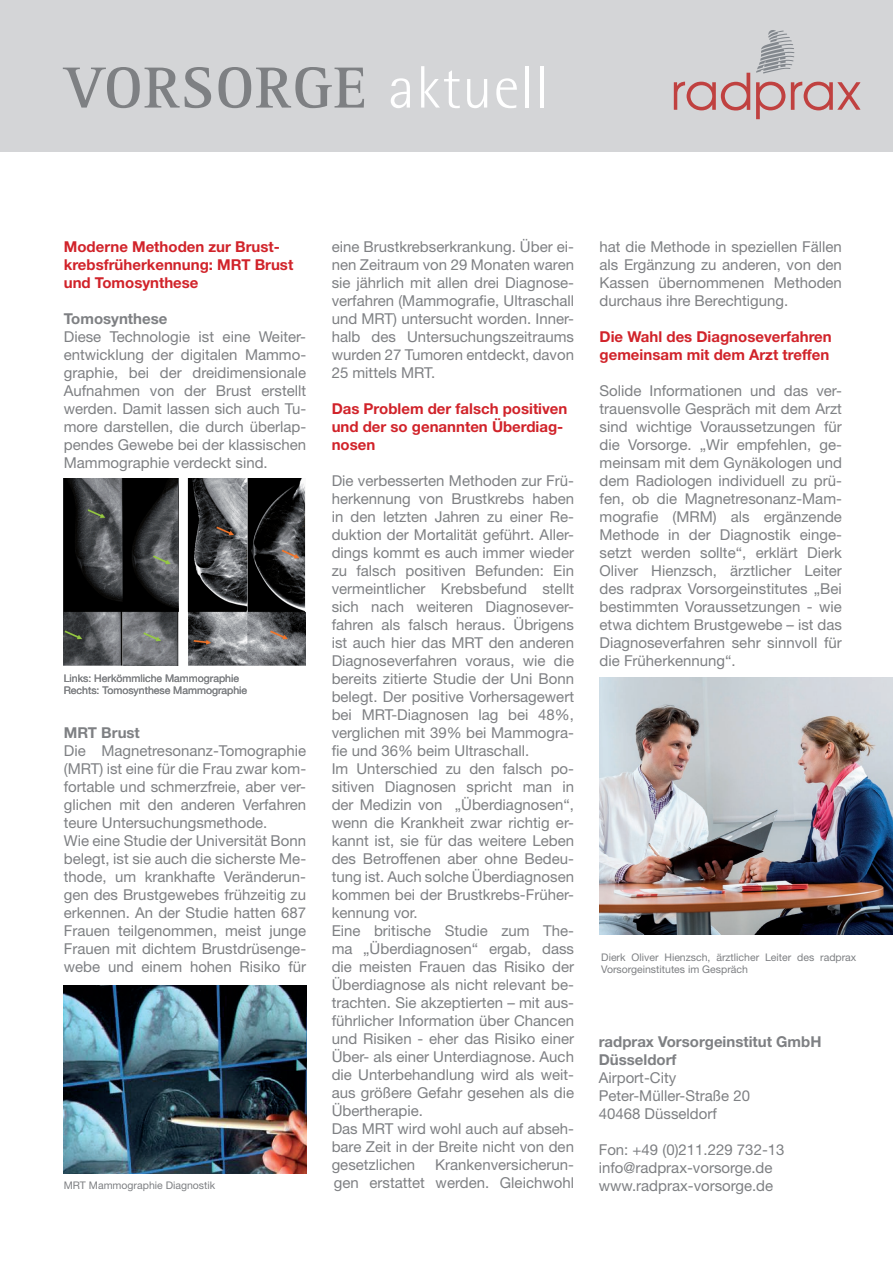
<style>
.page{position:relative;width:893px;height:1263px;background:#fff}
.page>*{position:absolute;margin:0;border:0;box-sizing:border-box;transform-origin:0 0}
.t1{font:700 60px "Rotis Serif";letter-spacing:.02em;color:#7e8083}
.t2{font:15px/18px "Helvetica Neue LT Std";color:#7e8083;text-align:justify}
.t3{font:700 15px/18px "Helvetica Neue LT Std";color:#d1232a}
.t4{font:700 15px/18px "Helvetica Neue LT Std";color:#7e8083}
.t5{font:10.5px/12.6px "Helvetica Neue LT Std";color:#7e8083}
.s1{font-family:"Rotis Semi Sans";font-weight:300;color:#fff}
</style>
<div class="page">
<div style="left:0;top:0;width:893px;height:151px;background:#d4d5d7"></div>
<svg style="left:674px;top:73px;width:76px;height:38px"></svg>
<svg style="left:756px;top:82px;width:29px;height:37px"></svg>
<svg style="left:791px;top:82px;width:70px;height:28px"></svg>
<svg style="left:756px;top:30px;width:38px;height:43px"></svg>
<svg style="left:64px;top:478px;width:242px;height:188px;background:#4c4d4e"></svg>
<img style="left:64px;top:985px;width:242px;height:188px">
<img style="left:600px;top:677px;width:293px;height:257px">
<h1 class="t1" style="left:64px;top:52px;width:486px">VORSORGE <span class="s1">aktuell</span></h1>
<p class="t3" style="left:64px;top:237px;width:231px">Moderne Methoden zur Brust&shy;krebsfrüherkennung: MRT Brust und Tomosynthese</p>
<p class="t4" style="left:64px;top:309px;width:105px">Tomosynthese</p>
<p class="t2" style="left:64px;top:327px;width:244px">Diese Technologie ist eine Weiter&shy;entwicklung der digitalen Mammo&shy;graphie, bei der dreidimensionale Aufnahmen von der Brust erstellt werden. Damit lassen sich auch Tu&shy;more darstellen, die durch überlap&shy;pendes Gewebe bei der klassischen Mammographie verdeckt sind.</p>
<p class="t5" style="left:64px;top:671px;width:185px">Links: Herkömmliche Mammographie<br>Rechts: Tomosynthese Mammographie</p>
<p class="t4" style="left:64px;top:723px;width:78px">MRT Brust</p>
<p class="t2" style="left:64px;top:741px;width:244px;text-align:left">Die Magnetresonanz-Tomographie (MRT) ist eine für die Frau zwar kom&shy;fortable und schmerzfreie, aber ver&shy;glichen mit den anderen Verfahren teure Untersuchungsmethode.<br>Wie eine Studie der Universität Bonn belegt, ist sie auch die sicherste Me&shy;thode, um krankhafte Veränderun&shy;gen des Brustgewebes frühzeitig zu erkennen. An der Studie hatten 687<br>Frauen teilgenommen, meist junge Frauen mit dichtem Brustdrüsenge&shy;webe und einem hohen Risiko für</p>
<p class="t5" style="left:64px;top:1178px;width:153px">MRT Mammographie Diagnostik</p>
<p class="t2" style="left:332px;top:237px;width:244px">eine Brustkrebserkrankung. Über ei&shy;nen Zeitraum von 29 Monaten waren sie jährlich mit allen drei Diagnose&shy;verfahren (Mammografie, Ultraschall und MRT) untersucht worden. Inner&shy;halb des Untersuchungszeitraums wurden 27 Tumoren entdeckt, davon 25 mittels MRT.</p>
<p class="t3" style="left:332px;top:399px;width:237px">Das Problem der falsch positiven und der so genannten Überdiag&shy;nosen</p>
<p class="t2" style="left:332px;top:471px;width:244px;text-align:left">Die verbesserten Methoden zur Frü&shy;herkennung von Brustkrebs haben in den letzten Jahren zu einer Re&shy;duktion der Mortalität geführt. Aller&shy;dings kommt es auch immer wieder zu falsch positiven Befunden: Ein vermeintlicher Krebsbefund stellt sich nach weiteren Diagnosever&shy;fahren als falsch heraus. Übrigens ist auch hier das MRT den anderen<br>Diagnoseverfahren voraus, wie die bereits zitierte Studie der Uni Bonn belegt. Der positive Vorhersagewert bei MRT-Diagnosen lag bei 48%, verglichen mit 39% bei Mammogra&shy;fie und 36% beim Ultraschall.<br>Im Unterschied zu den falsch po&shy;sitiven Diagnosen spricht man in der Medizin von „Überdiagnosen“, wenn die Krankheit zwar richtig er&shy;kannt ist, sie für das weitere Leben des Betroffenen aber ohne Bedeu&shy;tung ist. Auch solche Überdiagnosen kommen bei der Brustkrebs-Früher&shy;kennung vor.<br>Eine britische Studie zum The&shy;ma „Überdiagnosen“ ergab, dass die meisten Frauen das Risiko der<br>Überdiagnose als nicht relevant be&shy;trachten. Sie akzeptierten – mit aus&shy;führlicher Information über Chancen und Risiken - eher das Risiko einer<br>Über- als einer Unterdiagnose. Auch die Unterbehandlung wird als weit&shy;aus größere Gefahr gesehen als die<br>Übertherapie.<br>Das MRT wird wohl auch auf abseh&shy;bare Zeit in der Breite nicht von den gesetzlichen</p>
<p class="t2" style="left:334px;top:1155px;width:242px;text-align:right">Krankenversicherun-<br>gen erstattet werden. Gleichwohl</p>
<p class="t2" style="left:600px;top:237px;width:244px">hat die Methode in speziellen Fällen als Ergänzung zu anderen, von den Kassen übernommenen Methoden durchaus ihre Berechtigung.</p>
<p class="t3" style="left:600px;top:327px;width:234px">Die Wahl des Diagnoseverfahren gemeinsam mit dem Arzt treffen</p>
<p class="t2" style="left:600px;top:381px;width:244px">Solide Informationen und das ver&shy;trauensvolle Gespräch mit dem Arzt sind wichtige Voraussetzungen für die Vorsorge. „Wir empfehlen, ge&shy;meinsam mit dem Gynäkologen und dem Radiologen individuell zu prü&shy;fen, ob die Magnetresonanz-Mam&shy;mografie (MRM) als ergänzende Methode in der Diagnostik einge&shy;setzt werden sollte“, erklärt Dierk Oliver Hienzsch, ärztlicher Leiter des radprax Vorsorgeinstitutes „Bei bestimmten Voraussetzungen - wie etwa dichtem Brustgewebe – ist das Diagnoseverfahren sehr sinnvoll für die Früherkennung“.</p>
<p class="t5" style="left:601px;top:951px;width:257px;line-height:12px">Dierk Oliver Hienzsch, ärztlicher Leiter des radprax<br>Vorsorgeinstitutes im Gespräch</p>
<p class="t4" style="left:599px;top:1032px;width:224px">radprax Vorsorgeinstitut GmbH<br>Düsseldorf</p>
<p class="t2" style="left:599px;top:1068px;width:153px;text-align:left">Airport-City<br>Peter-Müller-Straße 20<br>40468 Düsseldorf</p>
<p class="t2" style="left:599px;top:1140px;width:187px;text-align:left">Fon: +49 (0)211.229 732-13 info@radprax-vorsorge.de www.radprax-vorsorge.de</p>
</div>
